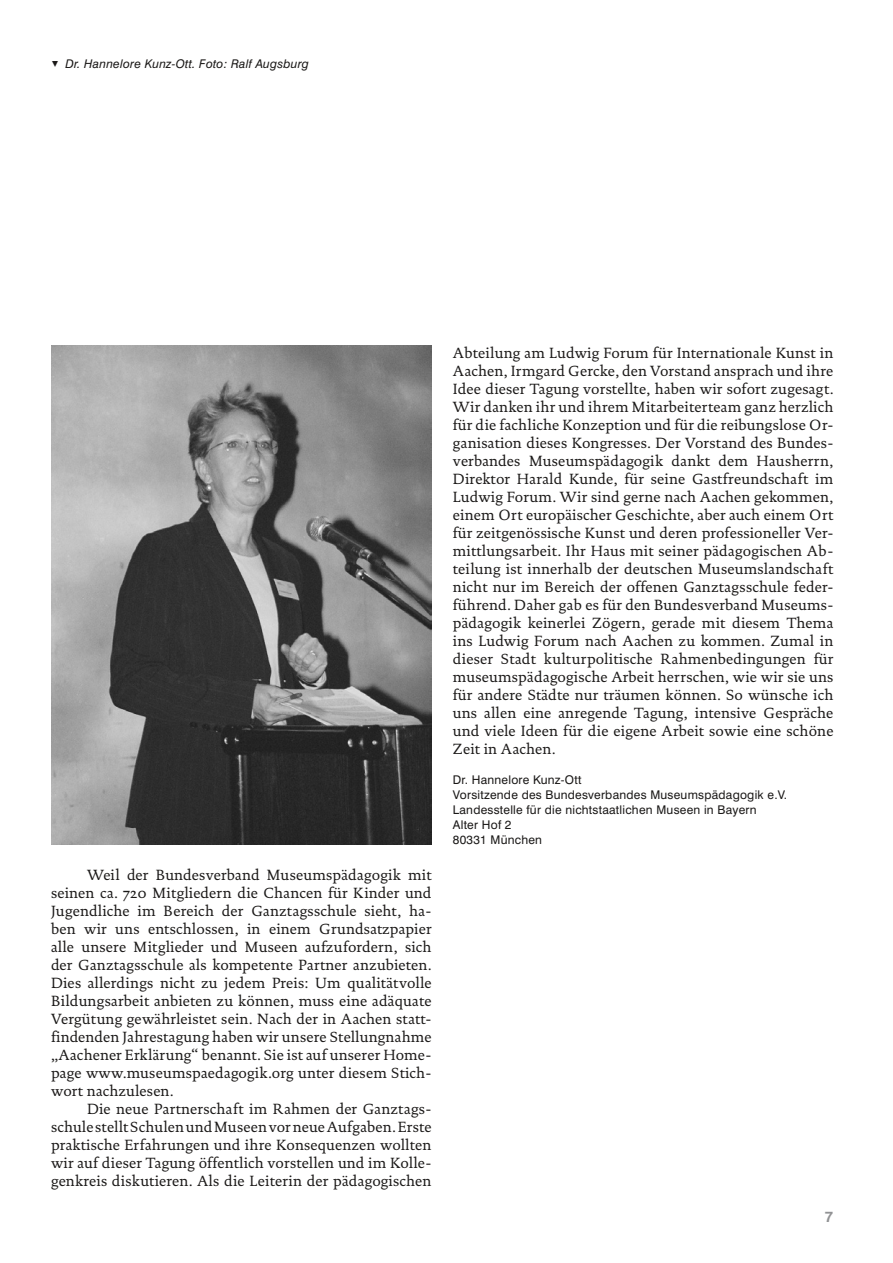
<style>
.page{position:relative;width:893px;height:1263px;background:#fff}
.page>*{position:absolute;margin:0;border:0;box-sizing:border-box;transform-origin:0 0}
.t1{font:15px/18px "DTL Documenta ST";letter-spacing:.01em;color:#1a1817;text-align:justify}
.t2{font:700 15px "Swiss 721 BT";color:#919294}
.t3{font:12px/15px "Swiss 721 BT";letter-spacing:.02em;color:#1a1817}
.t4{font:italic 12px "Swiss 721 BT";letter-spacing:.02em;color:#1a1817}
</style>
<div class="page">
<img style="left:51px;top:346px;width:381px;height:498px">
<p class="t4" style="left:65px;top:57px;width:245px">Dr. Hannelore Kunz-Ott. Foto: Ralf Augsburg</p>
<p class="t1" style="left:51px;top:866px;width:382px;text-indent:36px">Weil der Bundesverband Museumspädagogik mit seinen ca. 720 Mitgliedern die Chancen für Kinder und Jugendliche im Bereich der Ganztagsschule sieht, ha&shy;ben wir uns entschlossen, in einem Grundsatzpapier alle unsere Mitglieder und Museen aufzufordern, sich der Ganztagsschule als kompetente Partner anzubieten.<br>Dies allerdings nicht zu jedem Preis: Um qualitätvolle Bildungsarbeit anbieten zu können, muss eine adäquate Vergütung gewährleistet sein. Nach der in Aachen statt&shy;findenden Jahrestagung haben wir unsere Stellungnahme „Aachener Erklärung“ benannt. Sie ist auf unserer Home&shy;page www.museumspaedagogik.org unter diesem Stich&shy;wort nachzulesen.</p>
<p class="t1" style="left:51px;top:1100px;width:382px;text-indent:36px">Die neue Partnerschaft im Rahmen der Ganztags&shy;schule stellt Schulen und Museen vor neue Aufgaben. Erste praktische Erfahrungen und ihre Konsequenzen wollten wir auf dieser Tagung öffentlich vorstellen und im Kolle&shy;genkreis diskutieren. Als die Leiterin der pädagogischen</p>
<p class="t1" style="left:453px;top:344px;width:382px;text-align:left">Abteilung am Ludwig Forum für Internationale Kunst in Aachen, Irmgard Gercke, den Vorstand ansprach und ihre Idee dieser Tagung vorstellte, haben wir sofort zugesagt.<br>Wir danken ihr und ihrem Mitarbeiterteam ganz herzlich für die fachliche Konzeption und für die reibungslose Or&shy;ganisation dieses Kongresses. Der Vorstand des Bundes&shy;verbandes Museumspädagogik dankt dem Hausherrn, Direktor Harald Kunde, für seine Gastfreundschaft im Ludwig Forum. Wir sind gerne nach Aachen gekommen, einem Ort europäischer Geschichte, aber auch einem Ort für zeitgenössische Kunst und deren professioneller Ver&shy;mittlungsarbeit. Ihr Haus mit seiner pädagogischen Ab&shy;teilung ist innerhalb der deutschen Museumslandschaft nicht nur im Bereich der offenen Ganztagsschule feder&shy;führend. Daher gab es für den Bundesverband Museums&shy;pädagogik keinerlei Zögern, gerade mit diesem Thema ins Ludwig Forum nach Aachen zu kommen. Zumal in dieser Stadt kulturpolitische Rahmenbedingungen für museumspädagogische Arbeit herrschen, wie wir sie uns für andere Städte nur träumen können. So wünsche ich uns allen eine anregende Tagung, intensive Gespräche und viele Ideen für die eigene Arbeit sowie eine schöne Zeit in Aachen.</p>
<p class="t3" style="left:453px;top:772px;width:336px">Dr. Hannelore Kunz-Ott<br>Vorsitzende des Bundesverbandes Museumspädagogik e.V.<br>Landesstelle für die nichtstaatlichen Museen in Bayern<br>Alter Hof 2<br>80331 München</p>
<p class="t2" style="left:825px;top:1208px;width:10px">7</p>
</div>
